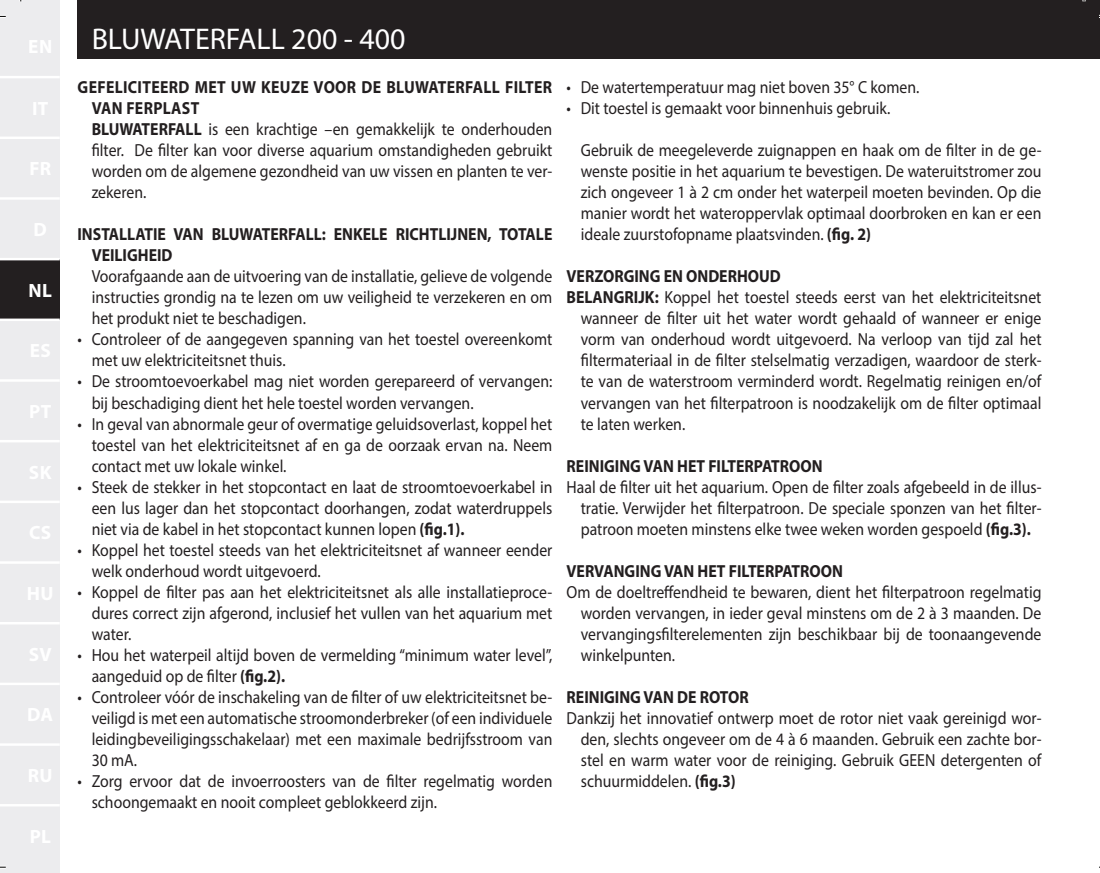
<style>
.page{position:relative;width:1100px;height:873px;background:#fff}
.page>*{position:absolute;margin:0;border:0;box-sizing:border-box;transform-origin:0 0}
.t1{font:30px "Myriad Pro";color:#fff}
.t2{font:700 19.25px "Myriad Pro";color:#fff}
.t3{font:17.5px/21px "Myriad Pro";color:#231f20;text-align:justify;scale:.9 1}
.t4{font:700 17.5px/21px "Myriad Pro";color:#231f20;scale:.9 1}
.s1{font-weight:700}
</style>
<div class="page">
<div style="left:77px;top:0;width:1023px;height:59px;background:#231f20"></div>
<div style="left:0;top:0;width:60px;height:873px;background:#ececee"></div>
<div style="left:0;top:259px;width:60px;height:60px;background:#231f20"></div>
<hr style="left:0;top:804px;width:60px;height:2px;background:#fff">
<hr style="left:0;top:743px;width:60px;height:3px;background:#fff">
<hr style="left:0;top:682px;width:60px;height:3px;background:#fff">
<hr style="left:0;top:622px;width:60px;height:2px;background:#fff">
<hr style="left:0;top:561px;width:60px;height:3px;background:#fff">
<hr style="left:0;top:500px;width:60px;height:3px;background:#fff">
<hr style="left:0;top:440px;width:60px;height:2px;background:#fff">
<hr style="left:0;top:379px;width:60px;height:3px;background:#fff">
<hr style="left:0;top:318px;width:60px;height:3px;background:#fff">
<hr style="left:0;top:258px;width:60px;height:2px;background:#fff">
<hr style="left:0;top:197px;width:60px;height:3px;background:#fff">
<hr style="left:0;top:136px;width:60px;height:3px;background:#fff">
<hr style="left:0;top:76px;width:60px;height:2px;background:#fff">
<svg style="left:0;top:16px;width:6px;height:2px"></svg>
<svg style="left:0;top:866px;width:6px;height:2px"></svg>
<p class="t2" style="left:28px;top:278px;width:25px">NL</p>
<h1 class="t1" style="left:92px;top:20px;width:315px">BLUWATERFALL 200 - 400</h1>
<p class="t3" style="left:92px;top:77px;width:513px;text-align:left;text-indent:-14px"><span class="s1">GEFELICITEERD MET UW KEUZE VOOR DE BLUWATERFALL FILTER VAN FERPLAST<br>BLUWATERFALL</span> is een krachtige –en gemakkelijk te onderhouden filter. De filter kan voor diverse aquarium omstandigheden gebruikt worden om de algemene gezondheid van uw vissen en planten te ver&shy;zekeren.</p>
<p class="t4" style="left:92px;top:223px;width:513px;text-indent:-14px">INSTALLATIE VAN BLUWATERFALL: ENKELE RICHTLIJNEN, TOTALE<br>VEILIGHEID</p>
<p class="t3" style="left:92px;top:266px;width:513px">Voorafgaande aan de uitvoering van de installatie, gelieve de volgende instructies grondig na te lezen om uw veiligheid te verzekeren en om het produkt niet te beschadigen.</p>
<p class="t3" style="left:92px;top:329px;width:513px;text-indent:-14px">• Controleer of de aangegeven spanning van het toestel overeenkomt met uw elektriciteitsnet thuis.</p>
<p class="t3" style="left:92px;top:371px;width:513px;text-indent:-14px">• De stroomtoevoerkabel mag niet worden gerepareerd of vervangen: bij beschadiging dient het hele toestel worden vervangen.</p>
<p class="t3" style="left:92px;top:413px;width:513px;text-indent:-14px">• In geval van abnormale geur of overmatige geluidsoverlast, koppel het toestel van het elektriciteitsnet af en ga de oorzaak ervan na. Neem contact met uw lokale winkel.</p>
<p class="t3" style="left:92px;top:476px;width:513px;text-indent:-14px">• Steek de stekker in het stopcontact en laat de stroomtoevoerkabel in een lus lager dan het stopcontact doorhangen, zodat waterdruppels niet via de kabel in het stopcontact kunnen lopen <span class="s1">(fig.1).</span></p>
<p class="t3" style="left:92px;top:539px;width:513px;text-indent:-14px">• Koppel het toestel steeds van het elektriciteitsnet af wanneer eender welk onderhoud wordt uitgevoerd.</p>
<p class="t3" style="left:92px;top:581px;width:513px;text-indent:-14px">• Koppel de filter pas aan het elektriciteitsnet als alle installatieproce&shy;dures correct zijn afgerond, inclusief het vullen van het aquarium met water.</p>
<p class="t3" style="left:92px;top:644px;width:513px;text-indent:-14px">• Hou het waterpeil altijd boven de vermelding “minimum water level”, aangeduid op de filter <span class="s1">(fig.2).</span></p>
<p class="t3" style="left:92px;top:686px;width:513px;text-indent:-14px">• Controleer vóór de inschakeling van de filter of uw elektriciteitsnet be&shy;veiligd is met een automatische stroomonderbreker (of een individuele leidingbeveiligingsschakelaar) met een maximale bedrijfsstroom van 30 mA.</p>
<p class="t3" style="left:92px;top:770px;width:513px;text-indent:-14px">• Zorg ervoor dat de invoerroosters van de filter regelmatig worden schoongemaakt en nooit compleet geblokkeerd zijn.</p>
<p class="t3" style="left:566px;top:77px;width:394px">• De watertemperatuur mag niet boven 35° C komen.</p>
<p class="t3" style="left:566px;top:98px;width:361px">• Dit toestel is gemaakt voor binnenhuis gebruik.</p>
<p class="t3" style="left:581px;top:140px;width:513px">Gebruik de meegeleverde zuignappen en haak om de filter in de ge&shy;wenste positie in het aquarium te bevestigen. De wateruitstromer zou zich ongeveer 1 à 2 cm onder het waterpeil moeten bevinden. Op die manier wordt het wateroppervlak optimaal doorbroken en kan er een ideale zuurstofopname plaatsvinden. <span class="s1">(fig. 2)</span></p>
<p class="t4" style="left:566px;top:265px;width:240px">VERZORGING EN ONDERHOUD</p>
<p class="t3" style="left:566px;top:287px;width:529px"><span class="s1">BELANGRIJK:</span> Koppel het toestel steeds eerst van het elektriciteitsnet</p>
<p class="t3" style="left:581px;top:308px;width:513px">wanneer de filter uit het water wordt gehaald of wanneer er enige</p>
<p class="t3" style="left:581px;top:329px;width:513px">vorm van onderhoud wordt uitgevoerd. Na verloop van tijd zal het</p>
<p class="t3" style="left:581px;top:350px;width:513px">filtermateriaal in de filter stelselmatig verzadigen, waardoor de sterk-</p>
<p class="t3" style="left:581px;top:371px;width:513px">te van de waterstroom verminderd wordt. Regelmatig reinigen en/of</p>
<p class="t3" style="left:581px;top:392px;width:513px">vervangen van het filterpatroon is noodzakelijk om de filter optimaal</p>
<p class="t3" style="left:581px;top:413px;width:118px">te laten werken.</p>
<p class="t4" style="left:566px;top:454px;width:286px">REINIGING VAN HET FILTERPATROON</p>
<p class="t3" style="left:581px;top:476px;width:513px;text-indent:-14px">Haal de filter uit het aquarium. Open de filter zoals afgebeeld in de illus&shy;tratie. Verwijder het filterpatroon. De speciale sponzen van het filter&shy;patroon moeten minstens elke twee weken worden gespoeld <span class="s1">(fig.3).</span></p>
<p class="t4" style="left:566px;top:559px;width:309px">VERVANGING VAN HET FILTERPATROON</p>
<p class="t3" style="left:581px;top:581px;width:513px;text-indent:-14px">Om de doeltreffendheid te bewaren, dient het filterpatroon regelmatig worden vervangen, in ieder geval minstens om de 2 à 3 maanden. De vervangingsfilterelementen zijn beschikbaar bij de toonaangevende winkelpunten.</p>
<p class="t4" style="left:566px;top:685px;width:204px">REINIGING VAN DE ROTOR</p>
<p class="t3" style="left:581px;top:707px;width:513px;text-indent:-14px">Dankzij het innovatief ontwerp moet de rotor niet vaak gereinigd wor&shy;den, slechts ongeveer om de 4 à 6 maanden. Gebruik een zachte bor&shy;stel en warm water voor de reiniging. Gebruik GEEN detergenten of schuurmiddelen. <span class="s1">(fig.3)</span></p>
</div>
